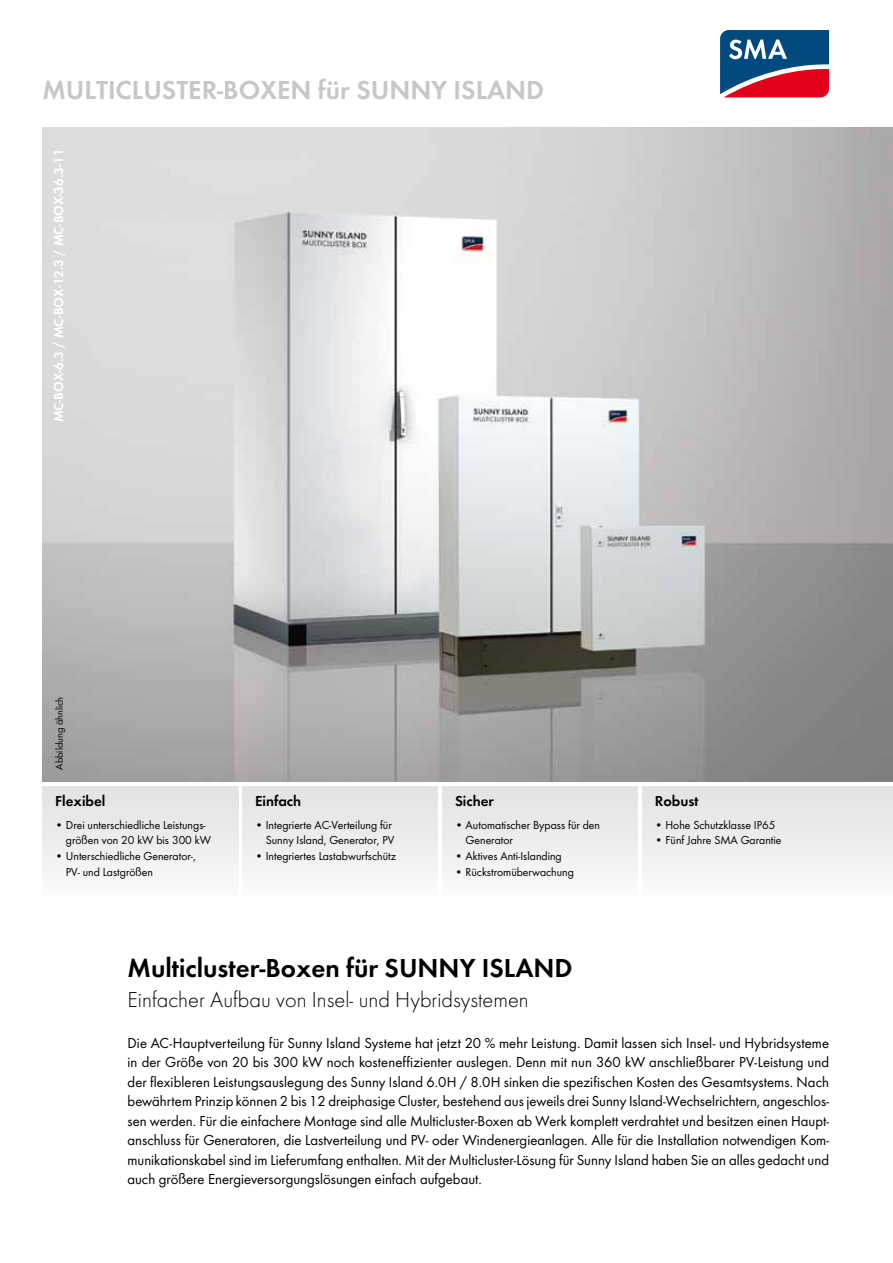
<style>
.page{position:relative;width:893px;height:1263px;background:#fff}
.page>*{position:absolute;margin:0;border:0;box-sizing:border-box;transform-origin:0 0}
.t1{font:600 27px "SMA Futura Global";color:#c6c7c8}
.t2{font:600 27px "SMA Futura Global";color:#000}
.t3{font:22.5px "SMA Futura Global Light";color:#000}
.t4{font:15px/19.5px "SMA Futura Global";color:#000;text-align:justify}
.t5{font:600 15px "SMA Futura Global";color:#000}
.t6{font:600 13.5px "SMA Futura Global";color:#fff}
.t7{font:12px/15.8px "SMA Futura Global";color:#000}
.t8{font:10.5px "SMA Futura Global";color:#000}
</style>
<div class="page">
<svg style="left:720px;top:30px;width:110px;height:68px;background:#655278"></svg>
<img style="left:43px;top:128px;width:850px;height:654px">
<div style="left:43px;top:787px;width:195px;height:119px;background:linear-gradient(to bottom,#e0e1e2,#fdfdfd)"></div>
<div style="left:242px;top:787px;width:196px;height:119px;background:linear-gradient(to bottom,#e0e1e2,#fdfdfd)"></div>
<div style="left:442px;top:787px;width:196px;height:119px;background:linear-gradient(to bottom,#e0e1e2,#fdfdfd)"></div>
<div style="left:642px;top:787px;width:251px;height:119px;background:linear-gradient(to bottom,#e0e1e2,#fdfdfd)"></div>
<h1 class="t1" style="left:43px;top:74px;width:349px">Multicluster-Boxen für SUNN</h1>
<h1 class="t1" style="left:431px;top:74px;width:114px">Y ISLAND</h1>
<p class="t6" style="left:51px;top:194px;width:46px;rotate:-90deg">SI 5048</p>
<p class="t6" style="left:51px;top:422px;width:275px;rotate:-90deg">MC-Box-6.3 / MC-BOX-12.3 / MC-BOX-36.3-11</p>
<p class="t8" style="left:53px;top:770px;width:74px;rotate:-90deg">Abbildung ähnlich</p>
<p class="t5" style="left:55px;top:792px;width:52px">Flexibel</p>
<p class="t7" style="left:66px;top:816px;width:147px;text-indent:-11px">• Drei unterschiedliche Leistungs&shy;größen von 20 kW bis 300 kW</p>
<p class="t7" style="left:66px;top:848px;width:131px;text-indent:-11px">• Unterschiedliche Generator-,<br>PV- und Lastgrößen</p>
<p class="t5" style="left:255px;top:792px;width:48px">Einfach</p>
<p class="t7" style="left:255px;top:816px;width:141px;text-align:right">• Integrierte AC-Verteilung für<br>Sunny Island, Generator, PV</p>
<p class="t7" style="left:255px;top:848px;width:143px">• Integriertes Lastabwurfschütz</p>
<p class="t5" style="left:455px;top:792px;width:40px">Sicher</p>
<p class="t7" style="left:466px;top:816px;width:136px;text-indent:-11px">• Automatischer Bypass für den<br>Generator</p>
<p class="t7" style="left:455px;top:848px;width:108px">• Aktives Anti-Islanding</p>
<p class="t7" style="left:455px;top:864px;width:120px">• Rückstromüberwachung</p>
<p class="t5" style="left:655px;top:792px;width:45px">Robust</p>
<p class="t7" style="left:655px;top:816px;width:122px">• Hohe Schutzklasse IP65</p>
<p class="t7" style="left:655px;top:832px;width:128px">• Fünf Jahre SMA Garantie</p>
<h1 class="t2" style="left:128px;top:952px;width:292px">Multicluster-Boxen für SUNN</h1>
<h1 class="t2" style="left:460px;top:952px;width:114px">Y ISLAND</h1>
<h2 class="t3" style="left:128px;top:986px;width:403px">Einfacher Aufbau von Insel- und Hybridsystemen</h2>
<p class="t4" style="left:127px;top:1033px;width:703px">Die AC-Hauptverteilung für Sunny Island Systeme hat jetzt 20 % mehr Leistung. Damit lassen sich Insel- und Hybridsysteme in der Größe von 20 bis 300 kW noch kosteneffizienter auslegen. Denn mit nun 360 kW anschließbarer PV-Leistung und der flexibleren Leistungsauslegung des Sunny Island 6.0H / 8.0H sinken die spezifischen Kosten des Gesamtsystems. Nach bewährtem Prinzip können 2 bis 12 dreiphasige Cluster, bestehend aus jeweils drei Sunny Island-Wechselrichtern, angeschlos&shy;sen werden. Für die einfachere Montage sind alle Multicluster-Boxen ab Werk komplett verdrahtet und besitzen einen Haupt&shy;anschluss für Generatoren, die Lastverteilung und PV- oder Windenergieanlagen. Alle für die Installation notwendigen Kom&shy;munikationskabel sind im Lieferumfang enthalten. Mit der Multicluster-Lösung für Sunny Island haben Sie an alles gedacht und auch größere Energieversorgungslösungen einfach aufgebaut.</p>
</div>
